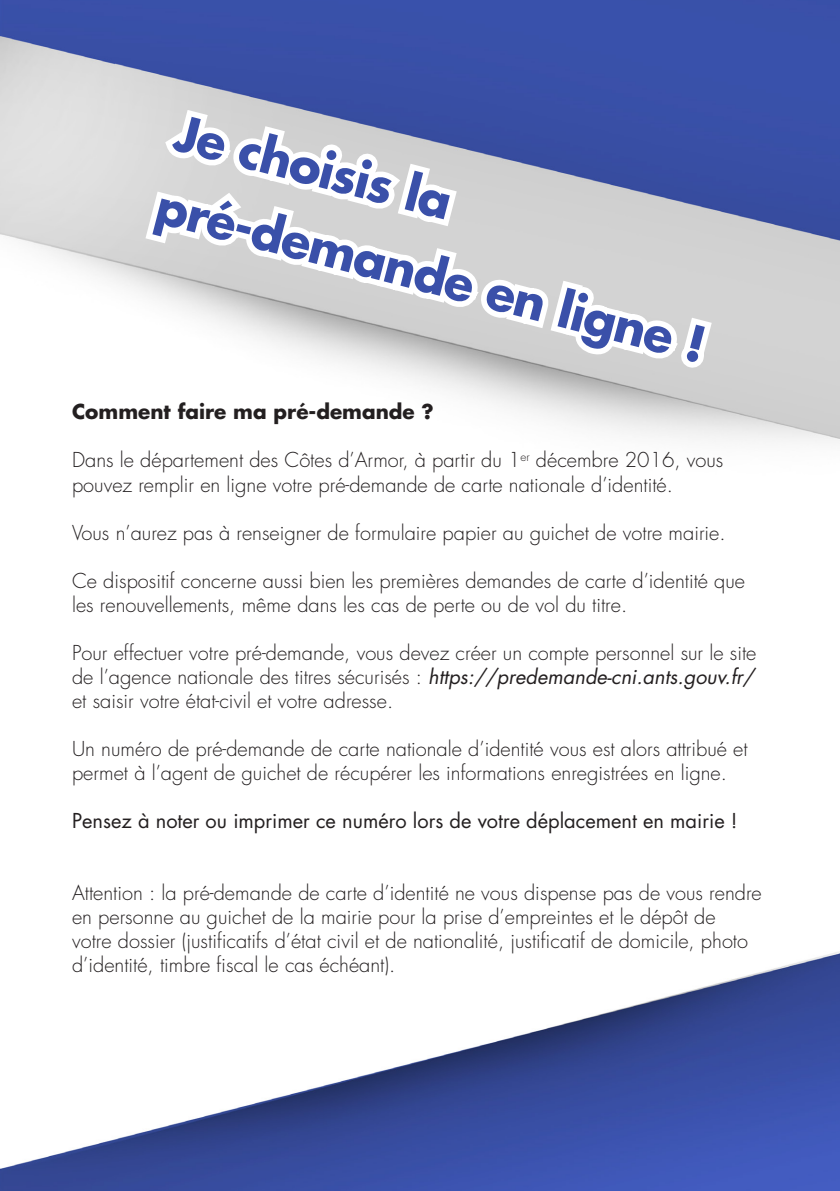
<style>
.page{position:relative;width:840px;height:1191px;background:#fff}
.page>*{position:absolute;margin:0;border:0;box-sizing:border-box;transform-origin:0 0}
.t1{font:700 48px/76px "Futura";color:#3a50a9}
.t2{font:300 20px/24px "Futura";color:#231f20}
.t3{font:20px "Futura";color:#231f20}
.t4{font:700 20px "Futura";color:#231f20}
.s1{font-weight:400;font-style:italic}
</style>
<div class="page">
<img style="left:0;top:0;width:839px;height:1191px">
<svg style="left:138px;top:103px;width:580px;height:303px"></svg>
<h1 class="t1" style="left:185px;top:94px;width:566px;rotate:14deg">Je choisis la pré-demande en ligne !</h1>
<p class="t4" style="left:72px;top:398px;width:363px">Comment faire ma pré-demande ?</p>
<p class="t2" style="left:72px;top:448px;width:652px">Dans le département des Côtes d’Armor, à partir du 1<sup>er</sup> décembre 2016, vous pouvez remplir en ligne votre pré-demande de carte nationale d’identité.</p>
<p class="t2" style="left:72px;top:520px;width:654px">Vous n’aurez pas à renseigner de formulaire papier au guichet de votre mairie.</p>
<p class="t2" style="left:72px;top:568px;width:674px">Ce dispositif concerne aussi bien les premières demandes de carte d’identité que les renouvellements, même dans les cas de perte ou de vol du titre.</p>
<p class="t2" style="left:72px;top:640px;width:685px;text-align:justify">Pour effectuer votre pré-demande, vous devez créer un compte personnel sur le site de l’agence nationale des titres sécurisés : <span class="s1">https://predemande-cni.ants.gouv.fr/ </span>et saisir votre état-civil et votre adresse.</p>
<p class="t2" style="left:72px;top:736px;width:676px">Un numéro de pré-demande de carte nationale d’identité vous est alors attribué et permet à l’agent de guichet de récupérer les informations enregistrées en ligne.</p>
<p class="t3" style="left:72px;top:806px;width:666px">Pensez à noter ou imprimer ce numéro lors de votre déplacement en mairie !</p>
<p class="t2" style="left:72px;top:880px;width:690px">Attention : la pré-demande de carte d’identité ne vous dispense pas de vous rendre en personne au guichet de la mairie pour la prise d’empreintes et le dépôt de<br>votre dossier (justificatifs d’état civil et de nationalité, justificatif de domicile, photo d’identité, timbre fiscal le cas échéant).</p>
</div>
